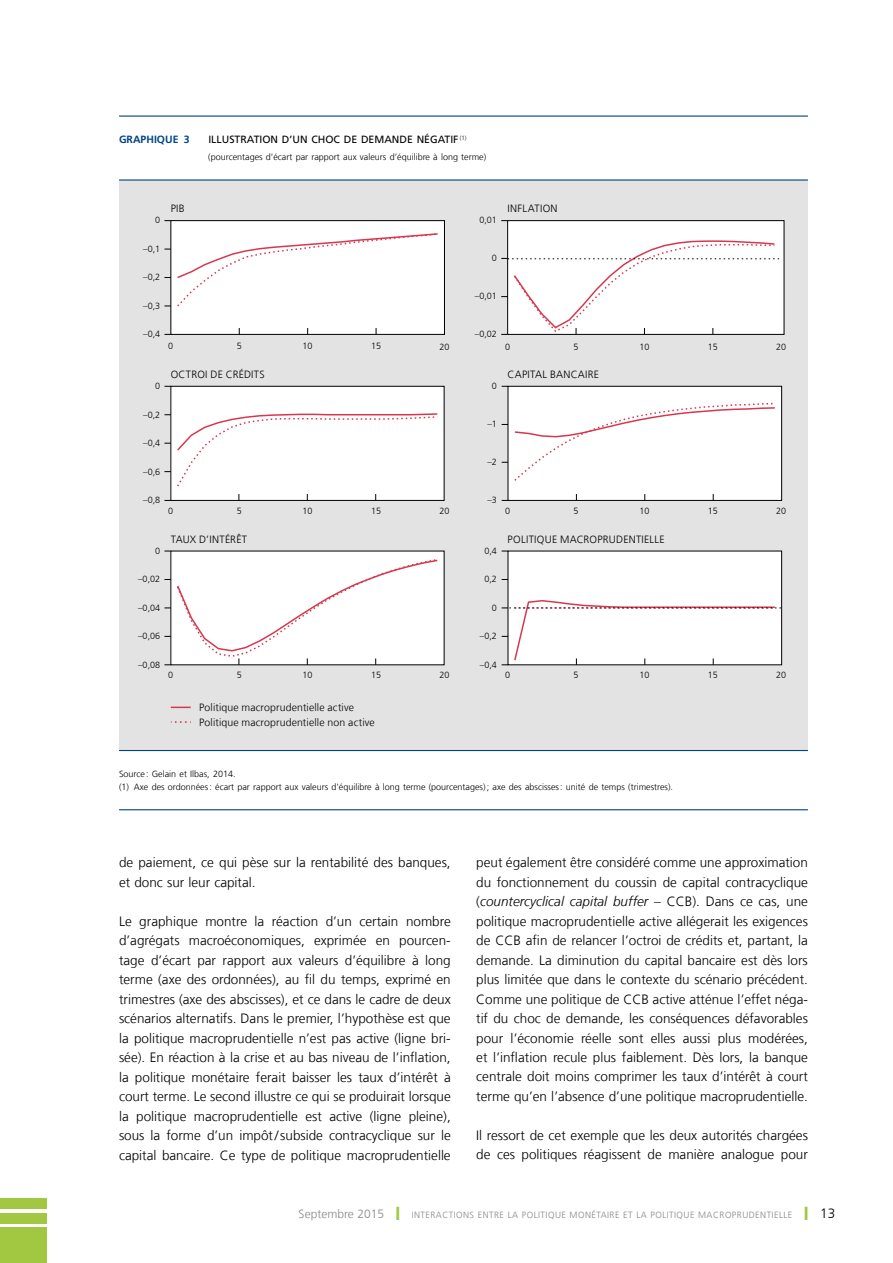
<style>
.page{position:relative;width:893px;height:1263px;background:#fff}
.page>*{position:absolute;margin:0;border:0;box-sizing:border-box;transform-origin:0 0}
.t1{font:300 13.5px/19.5px "Frutiger LT Com";color:#000}
.t2{font:300 10.5px/15.1px "Frutiger LT Com";letter-spacing:.015em;color:#000}
.t3{font:10.5px "Frutiger LT Com";color:#000}
.t4{font:700 10.5px "Frutiger LT Com";color:#048}
.t5{font:300 9px/12.8px "Frutiger LT Com";color:#000}
.t6{font:300 9px "Frutiger LT Com";letter-spacing:.05em;color:#878787}
.s1{font-style:italic}
.s2{font-size:12px}
.s3{color:#a2c740}
.s4{font-size:13.5px;color:#000}
</style>
<div class="page">
<div style="left:0;top:1198px;width:47px;height:11px;background:#a2c740"></div>
<div style="left:0;top:1213px;width:47px;height:10px;background:#a2c740"></div>
<div style="left:0;top:1227px;width:47px;height:36px;background:#a2c740"></div>
<div style="left:119px;top:180px;width:689px;height:570px;background:#e3e3e3"></div>
<hr style="left:119px;top:116px;width:689px;height:1px;background:#048">
<hr style="left:119px;top:179px;width:689px;height:2px;background:#048">
<hr style="left:119px;top:750px;width:689px;height:1px;background:#048">
<hr style="left:119px;top:809px;width:689px;height:1px;background:#048">
<div style="left:171px;top:221px;width:273px;height:113px;background:#fff"></div>
<div style="left:508px;top:221px;width:276px;height:113px;background:#fff"></div>
<div style="left:171px;top:386px;width:273px;height:114px;background:#fff"></div>
<div style="left:508px;top:386px;width:274px;height:114px;background:#fff"></div>
<div style="left:171px;top:551px;width:273px;height:114px;background:#fff"></div>
<div style="left:508px;top:551px;width:274px;height:114px;background:#fff"></div>
<svg style="left:164px;top:233px;width:274px;height:74px"></svg>
<svg style="left:501px;top:240px;width:279px;height:95px"></svg>
<svg style="left:164px;top:413px;width:274px;height:74px"></svg>
<svg style="left:502px;top:402px;width:273px;height:80px"></svg>
<svg style="left:164px;top:559px;width:274px;height:106px"></svg>
<svg style="left:502px;top:599px;width:281px;height:66px"></svg>
<div style="left:170px;top:220px;width:275px;height:115px;border:1px solid #000"></div>
<div style="left:507px;top:220px;width:277px;height:115px;border:1px solid #000"></div>
<div style="left:170px;top:386px;width:274px;height:115px;border:1px solid #000"></div>
<div style="left:508px;top:386px;width:274px;height:115px;border:1px solid #000"></div>
<svg style="left:171px;top:707px;width:20px;height:1px"></svg>
<svg style="left:171px;top:721px;width:20px;height:2px"></svg>
<p class="t4" style="left:119px;top:133px;width:72px">GRAPHIQUE 3</p>
<p class="t3" style="left:208px;top:133px;width:260px">ILLUSTRATION D’UN CHOC DE DEMANDE NÉGATIF <sup>(1)</sup></p>
<p class="t5" style="left:208px;top:150px;width:279px">(pourcentages d’écart par rapport aux valeurs d’équilibre à long terme)</p>
<p class="t5" style="left:155px;top:214px;width:7px">0</p>
<p class="t5" style="left:143px;top:242px;width:19px">–0,1</p>
<p class="t5" style="left:143px;top:271px;width:19px">–0,2</p>
<p class="t5" style="left:143px;top:299px;width:19px">–0,3</p>
<p class="t5" style="left:143px;top:328px;width:19px">–0,4</p>
<p class="t2" style="left:171px;top:201px;width:16px">PIB</p>
<p class="t5" style="left:479px;top:214px;width:19px">0,01</p>
<p class="t2" style="left:508px;top:201px;width:51px">INFLATION</p>
<p class="t5" style="left:492px;top:252px;width:7px">0</p>
<p class="t5" style="left:475px;top:290px;width:24px">–0,01</p>
<p class="t5" style="left:475px;top:328px;width:24px">–0,02</p>
<p class="t5" style="left:168px;top:340px;width:7px">0</p>
<p class="t5" style="left:237px;top:340px;width:7px">5</p>
<p class="t5" style="left:303px;top:340px;width:12px">10</p>
<p class="t5" style="left:371px;top:340px;width:12px">15</p>
<p class="t5" style="left:439px;top:340px;width:12px">20</p>
<p class="t5" style="left:505px;top:340px;width:7px">0</p>
<p class="t5" style="left:573px;top:340px;width:7px">5</p>
<p class="t5" style="left:639px;top:340px;width:12px">10</p>
<p class="t5" style="left:708px;top:340px;width:12px">15</p>
<p class="t5" style="left:776px;top:340px;width:12px">20</p>
<p class="t5" style="left:155px;top:380px;width:7px">0</p>
<p class="t2" style="left:171px;top:366px;width:95px">OCTROI DE CRÉDITS</p>
<p class="t5" style="left:492px;top:380px;width:7px">0</p>
<p class="t2" style="left:508px;top:366px;width:93px">CAPITAL BANCAIRE</p>
<p class="t5" style="left:143px;top:408px;width:19px">–0,2</p>
<p class="t5" style="left:143px;top:437px;width:19px">–0,4</p>
<p class="t5" style="left:143px;top:465px;width:19px">–0,6</p>
<p class="t5" style="left:143px;top:494px;width:19px">–0,8</p>
<p class="t5" style="left:155px;top:544px;width:7px">0</p>
<p class="t5" style="left:138px;top:573px;width:24px">–0,02</p>
<p class="t5" style="left:138px;top:601px;width:24px">–0,04</p>
<p class="t5" style="left:138px;top:629px;width:24px">–0,06</p>
<p class="t5" style="left:138px;top:658px;width:24px">–0,08</p>
<p class="t5" style="left:487px;top:418px;width:11px">–1</p>
<p class="t5" style="left:487px;top:455px;width:11px">–2</p>
<p class="t5" style="left:487px;top:494px;width:11px">–3</p>
<p class="t5" style="left:168px;top:504px;width:7px">0</p>
<p class="t5" style="left:237px;top:504px;width:7px">5</p>
<p class="t5" style="left:303px;top:504px;width:12px">10</p>
<p class="t5" style="left:371px;top:504px;width:12px">15</p>
<p class="t5" style="left:439px;top:504px;width:12px">20</p>
<p class="t5" style="left:505px;top:504px;width:7px">0</p>
<p class="t5" style="left:573px;top:504px;width:7px">5</p>
<p class="t5" style="left:639px;top:504px;width:12px">10</p>
<p class="t5" style="left:708px;top:504px;width:12px">15</p>
<p class="t5" style="left:776px;top:504px;width:12px">20</p>
<p class="t2" style="left:171px;top:531px;width:78px">TAUX D’INTÉRÊT</p>
<p class="t5" style="left:484px;top:544px;width:14px">0,4</p>
<p class="t5" style="left:484px;top:573px;width:14px">0,2</p>
<p class="t5" style="left:492px;top:601px;width:7px">0</p>
<p class="t5" style="left:480px;top:629px;width:19px">–0,2</p>
<p class="t5" style="left:480px;top:658px;width:19px">–0,4</p>
<p class="t2" style="left:508px;top:531px;width:159px">POLITIQUE MACROPRUDENTIELLE</p>
<p class="t5" style="left:168px;top:669px;width:7px">0</p>
<p class="t5" style="left:237px;top:669px;width:7px">5</p>
<p class="t5" style="left:303px;top:669px;width:12px">10</p>
<p class="t5" style="left:371px;top:669px;width:12px">15</p>
<p class="t5" style="left:439px;top:669px;width:12px">20</p>
<p class="t5" style="left:505px;top:669px;width:7px">0</p>
<p class="t5" style="left:573px;top:669px;width:7px">5</p>
<p class="t5" style="left:639px;top:669px;width:12px">10</p>
<p class="t5" style="left:708px;top:669px;width:12px">15</p>
<p class="t5" style="left:776px;top:669px;width:12px">20</p>
<p class="t2" style="left:199px;top:699px;width:177px">Politique macroprudentielle active<br>Politique macroprudentielle non active</p>
<p class="t5" style="left:119px;top:767px;width:555px">Source : Gelain et Ilbas, 2014.<br>(1) Axe des ordonnées: écart par rapport aux valeurs d'équilibre à long terme (pourcentages); axe des abscisses: unité de temps (trimestres).</p>
<p class="t1" style="left:119px;top:852px;width:333px">de paiement, ce qui pèse sur la rentabilité des banques, et donc sur leur capital.</p>
<p class="t1" style="left:119px;top:911px;width:333px;text-align:justify">Le graphique montre la réaction d’un certain nombre d’agrégats macroéconomiques, exprimée en pourcen‑ tage d’écart par rapport aux valeurs d’équilibre à long terme (axe des ordonnées), au fil du temps, exprimé en trimestres (axe des abscisses), et ce dans le cadre de deux scénarios alternatifs. Dans le premier, l’hypothèse est que la politique macroprudentielle n’est pas active (ligne bri‑ sée). En réaction à la crise et au bas niveau de l’inflation, la politique monétaire ferait baisser les taux d’intérêt à court terme. Le second illustre ce qui se produirait lorsque la politique macroprudentielle est active (ligne pleine), sous la forme d’un impôt/subside contracyclique sur le capital bancaire. Ce type de politique macroprudentielle</p>
<p class="t1" style="left:476px;top:852px;width:333px;text-align:justify">peut également être considéré comme une approximation du fonctionnement du coussin de capital contracyclique (<span class="s1">countercyclical capital buffer</span> – CCB). Dans ce cas, une politique macroprudentielle active allégerait les exigences de CCB afin de relancer l’octroi de crédits et, partant, la demande. La diminution du capital bancaire est dès lors plus limitée que dans le contexte du scénario précédent.<br>Comme une politique de CC B active atténue l’effet néga‑ tif du choc de demande, les conséquences défavorables pour l’économie réelle sont elles aussi plus modérées, et l’inflation recule plus faiblement. Dès lors, la banque centrale doit moins comprimer les taux d’intérêt à court terme qu’en l’absence d’une politique macroprudentielle.</p>
<p class="t1" style="left:476px;top:1125px;width:333px">Il ressort de cet exemple que les deux autorités chargées de ces politiques réagissent de manière analogue pour</p>
<p class="t6" style="left:299px;top:1209px;width:191px"><span class="s2">Septembre 2015</span> <span class="s3">❙</span> Interacti ons entr</p>
<p class="t6" style="left:500px;top:1209px;width:337px">e la politique monétaire et la politique macroprudenti elle <span class="s3">❙</span> <span class="s4">13</span></p>
</div>
